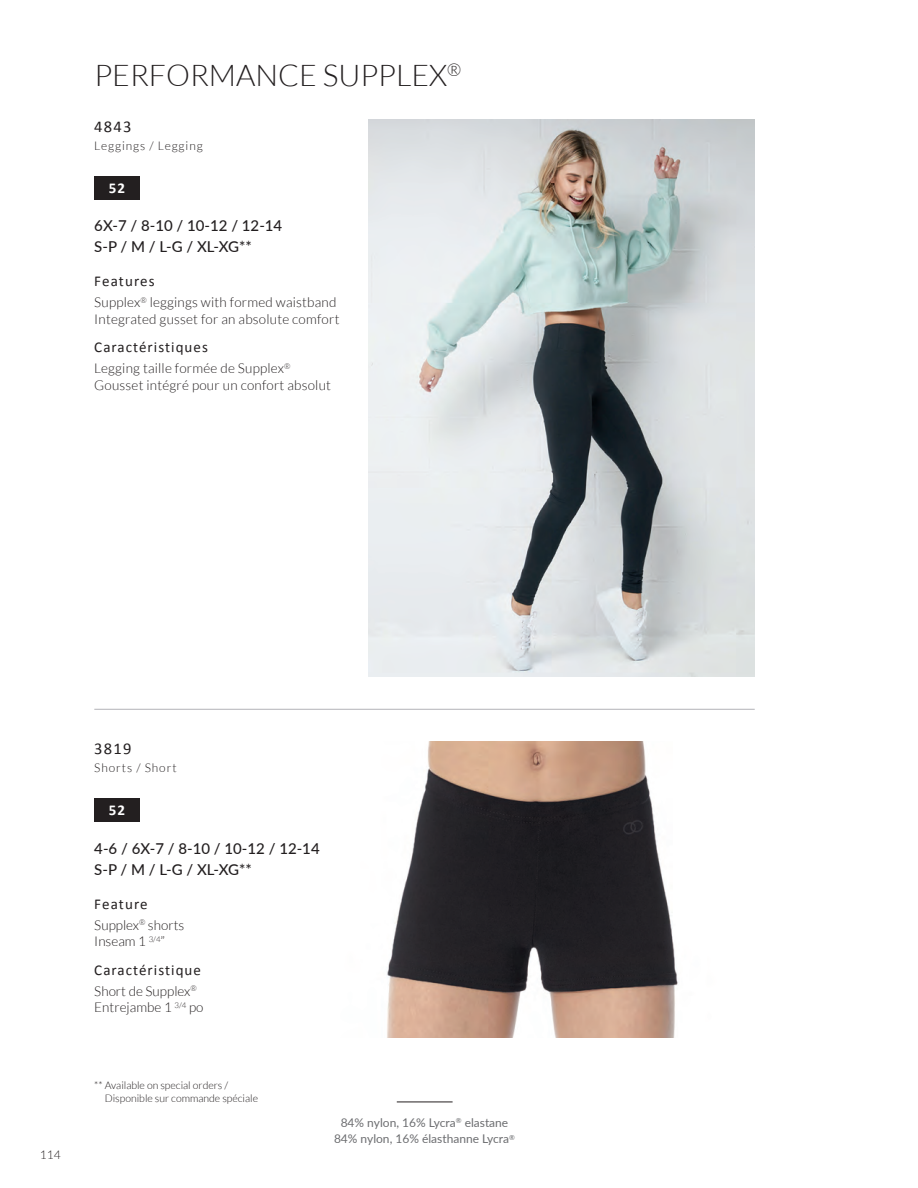
<style>
.page{position:relative;width:918px;height:1188px;background:#fff}
.page>*{position:absolute;margin:0;border:0;box-sizing:border-box;transform-origin:0 0}
.t1{font:300 30px "Lato";color:#231f20}
.t2{font:16.5px "Calibri";letter-spacing:.075em;color:#231f20}
.t3{font:500 15px/21px "Lato";color:#231f20}
.t4{font:15px "Calibri";letter-spacing:.07em;color:#231f20}
.t5{font:700 15px "Calibri";color:#fff}
.t6{font:300 13.5px/16.5px "Lato";letter-spacing:.015em;color:#231f20}
.t7{font:12px/16.5px "Lato";color:#6c6d70;text-align:center}
.t8{font:300 12px "Lato";letter-spacing:.075em;color:#231f20}
.t9{font:300 10.5px/12.6px "Lato";color:#231f20}
</style>
<div class="page">
<hr style="left:397px;top:1102px;width:56px;height:1px;background:#231f20">
<img style="left:369px;top:120px;width:386px;height:556px">
<img style="left:387px;top:741px;width:291px;height:297px">
<div style="left:94px;top:176px;width:46px;height:23px;background:#231f20"></div>
<hr style="left:94px;top:709px;width:661px;height:1px;background:#b2b3b7">
<div style="left:94px;top:798px;width:46px;height:24px;background:#231f20"></div>
<h1 class="t1" style="left:94px;top:59px;width:368px">PERFORMANCE SUPPLEX<sup>®</sup></h1>
<p class="t2" style="left:94px;top:116px;width:39px">4843</p>
<p class="t8" style="left:94px;top:139px;width:110px">Leggings / Legging</p>
<p class="t5" style="left:109px;top:179px;width:18px">52</p>
<p class="t3" style="left:94px;top:215px;width:190px">6X-7 / 8-10 / 10-12 / 12-14<br>S-P / M / L-G / XL-XG**</p>
<p class="t4" style="left:94px;top:272px;width:62px">Features</p>
<p class="t6" style="left:94px;top:294px;width:247px">Supplex<sup>®</sup> leggings with formed waistband<br>Integrated gusset for an absolute comfort</p>
<p class="t4" style="left:94px;top:338px;width:115px">Caractéristiques</p>
<p class="t6" style="left:94px;top:360px;width:238px">Legging taille formée de Supplex<sup>®<br></sup>Gousset intégré pour un confort absolut</p>
<p class="t8" style="left:40px;top:1148px;width:22px">114</p>
<p class="t2" style="left:94px;top:739px;width:39px">3819</p>
<p class="t8" style="left:94px;top:762px;width:84px">Shorts / Short</p>
<p class="t5" style="left:109px;top:801px;width:18px">52</p>
<p class="t3" style="left:94px;top:838px;width:227px">4-6 / 6X-7 / 8-10 / 10-12 / 12-14<br>S-P / M / L-G / XL-XG**</p>
<p class="t4" style="left:94px;top:894px;width:55px">Feature</p>
<p class="t6" style="left:94px;top:917px;width:92px">Supplex<sup>®</sup> shorts<br>Inseam 1 <sup>3/4</sup>”</p>
<p class="t4" style="left:94px;top:960px;width:108px">Caractéristique</p>
<p class="t6" style="left:94px;top:983px;width:111px">Short de Supplex<sup>®<br></sup>Entrejambe 1 <sup>3/4</sup> po</p>
<p class="t9" style="left:105px;top:1079px;width:155px;text-indent:-11px">** Available on special orders /<br>Disponible sur commande spéciale</p>
<p class="t7" style="left:334px;top:1114px;width:183px">84% nylon, 16% Lycra<sup>®</sup> elastane<br>84% nylon, 16% élasthanne Lycra<sup>®</sup></p>
</div>
